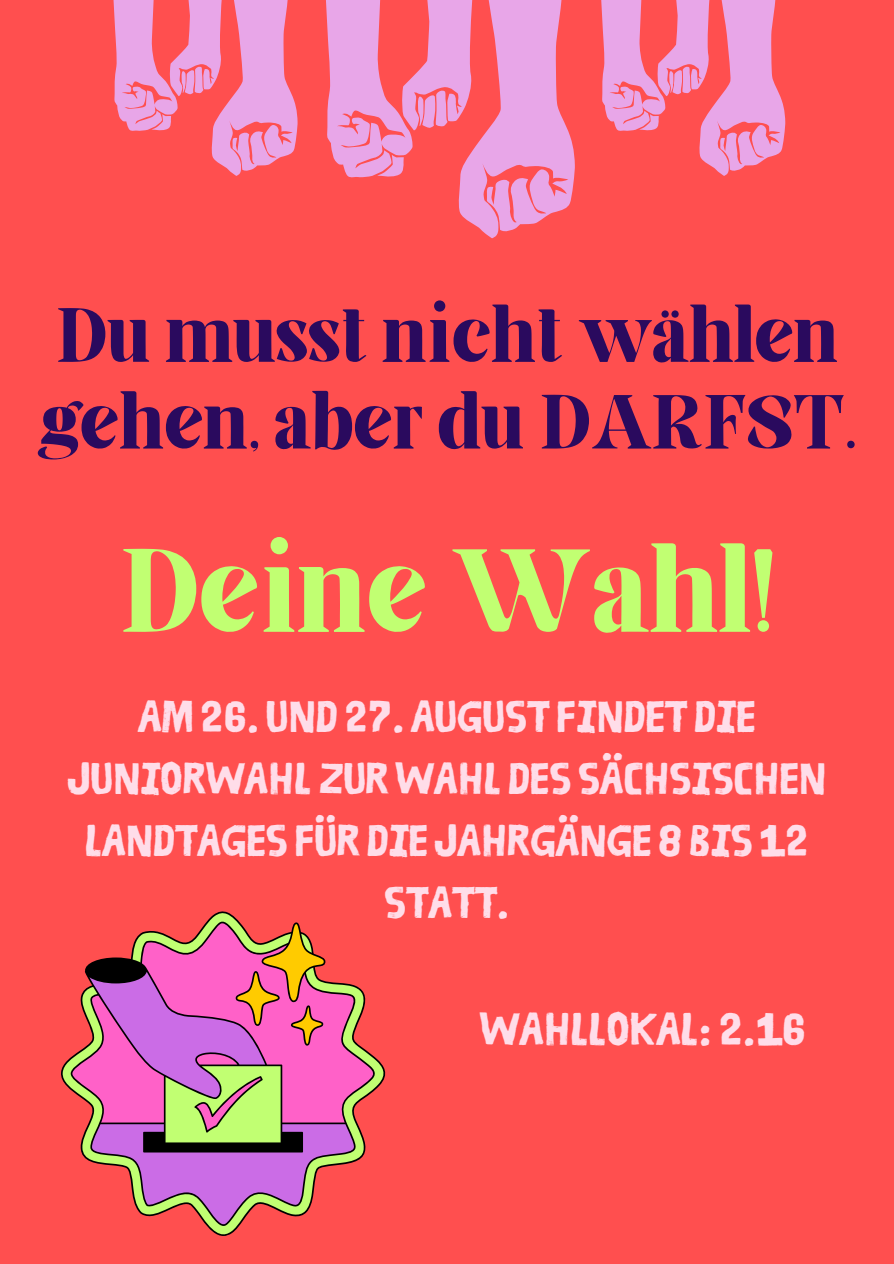
<style>
.page{position:relative;width:894px;height:1264px;background:#fff}
.page>*{position:absolute;margin:0;border:0;box-sizing:border-box;transform-origin:0 0}
.t1{font:113.4px "Elika Gorica";color:#c1ff72}
.t2{font:73.5px/86.7px "Elika Gorica";color:#2a0a5e}
.t3{font:900 45.75px "Ruda Two";color:#ffdde9}
.t4{font:900 44.55px/61.8px "Ruda Two";color:#ffdde9;text-align:center}
</style>
<div class="page">
<div style="left:0;top:0;width:893px;height:1263px;background:#ff4f4f"></div>
<svg style="left:61px;top:911px;width:325px;height:325px"></svg>
<svg style="left:85px;top:922px;width:275px;height:309px"></svg>
<svg style="left:113px;top:0;width:185px;height:176px"></svg>
<svg style="left:326px;top:0;width:249px;height:238px"></svg>
<svg style="left:601px;top:0;width:184px;height:176px"></svg>
<p class="t2" style="left:38px;top:300px;width:819px">Du musst nicht wählen gehen, aber du DARFST.</p>
<p class="t1" style="left:119px;top:546px;width:657px">Deine Wahl!</p>
<p class="t4" style="left:67px;top:690px;width:759px">AM 26. UND 27. AUGUST FINDET DIE<br>JUNIORWAHL ZUR WAHL DES SÄCHSISCHEN<br>LANDTAGES FÜR DIE JAHRGÄNGE 8 BIS 12<br>STATT.</p>
<h2 class="t3" style="left:479px;top:1010px;width:327px">WAHLLOKAL: 2.16</h2>
</div>
